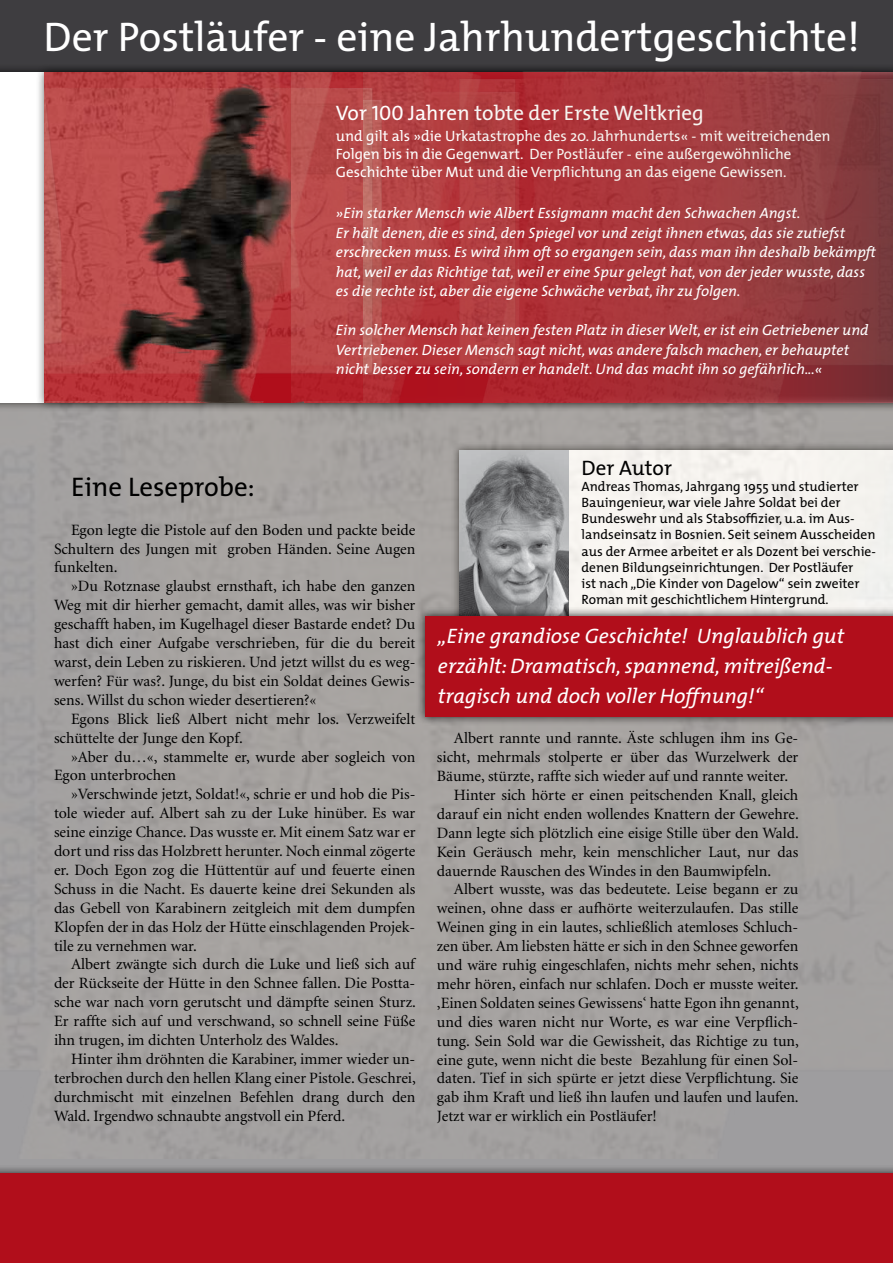
<style>
.page{position:relative;width:893px;height:1263px;background:#3e3d40}
.page>*{position:absolute;margin:0;border:0;box-sizing:border-box;transform-origin:0 0}
.t1{font:41.55px "The Mix";color:#fff}
.t2{font:27px "The Mix";color:#000}
.t3{font:italic 21px/30px "The Mix";color:#fff}
.t4{font:21px "The Mix";color:#fff}
.t5{font:21px "The Mix";color:#000}
.t6{font:15.75px/18.9px "Minion";color:#000;text-align:justify}
.t7{font:italic 15px/19.5px "The Mix";color:#fff}
.t8{font:15px/18px "The Mix";color:#fff}
.t9{font:13.5px/16.2px "The Mix";color:#000}
.s1{font-family:"The Sans Caps"}
</style>
<div class="page">
<div style="left:0;top:72px;width:893px;height:331px;background:#fff"></div>
<div style="left:36px;top:63px;width:857px;height:349px;background:#000;opacity:.6"></div>
<img style="left:45px;top:72px;width:61px;height:331px">
<img style="left:106px;top:72px;width:465px;height:331px">
<img style="left:45px;top:72px;width:17px;height:316px">
<img style="left:426px;top:71px;width:467px;height:331px">
<img style="left:0;top:403px;width:893px;height:756px">
<img style="left:459px;top:451px;width:110px;height:155px">
<div style="left:0;top:1164px;width:893px;height:99px;background:#000;opacity:.75"></div>
<div style="left:0;top:1174px;width:893px;height:89px;background:#b10e1b"></div>
<div style="left:416px;top:606px;width:477px;height:119px;background:#000;opacity:.75"></div>
<div style="left:425px;top:615px;width:468px;height:101px;background:#b10e1b"></div>
<h1 class="t1" style="left:43px;top:2px;width:818px">Der Postläufer - eine Jahrhundertgeschichte!</h1>
<h3 class="t4" style="left:336px;top:95px;width:369px">Vor <span class="s1">100</span> Jahren tobte der Erste Weltkrieg</h3>
<p class="t8" style="left:336px;top:126px;width:496px">und gilt als »die Urkatastrophe des 20. Jahrhunderts« - mit weitreichenden<br>Folgen bis in die Gegenwart. Der Postläufer - eine außergewöhnliche<br>Geschichte über Mut und die Verpflichtung an das eigene Gewissen.</p>
<p class="t7" style="left:336px;top:203px;width:542px">»Ein starker Mensch wie Albert Essigmann macht den Schwachen Angst.<br>Er hält denen, die es sind, den Spiegel vor und zeigt ihnen etwas, das sie zutiefst erschrecken muss. Es wird ihm oft so ergangen sein, dass man ihn deshalb bekämpft hat, weil er das Richtige tat, weil er eine Spur gelegt hat, von der jeder wusste, dass es die rechte ist, aber die eigene Schwäche verbat, ihr zu folgen.</p>
<p class="t7" style="left:336px;top:320px;width:534px">Ein solcher Mensch hat keinen festen Platz in dieser Welt, er ist ein Getriebener und<br>Vertriebener. Dieser Mensch sagt nicht, was andere falsch machen, er behauptet nicht besser zu sein, sondern er handelt. Und das macht ihn so gefährlich...«</p>
<h2 class="t2" style="left:71px;top:464px;width:185px">Eine Leseprobe:</h2>
<p class="t6" style="left:54px;top:521px;width:363px;text-indent:17px">Egon legte die Pistole auf den Boden und packte beide Schultern des Jungen mit groben Händen. Seine Augen funkelten.</p>
<p class="t6" style="left:54px;top:577px;width:363px;text-indent:17px">»Du Rotznase glaubst ernsthaft, ich habe den ganzen Weg mit dir hierher gemacht, damit alles, was wir bisher geschafft haben, im Kugelhagel dieser Bastarde endet? Du hast dich einer Aufgabe verschrieben, für die du bereit warst, dein Leben zu riskieren. Und jetzt willst du es weg&shy;werfen? Für was?. Junge, du bist ein Soldat deines Gewis&shy;sens. Willst du schon wieder desertieren?«</p>
<p class="t6" style="left:54px;top:710px;width:363px;text-indent:17px">Egons Blick ließ Albert nicht mehr los. Verzweifelt schüttelte der Junge den Kopf.</p>
<p class="t6" style="left:54px;top:748px;width:363px;text-indent:17px">»Aber du…«, stammelte er, wurde aber sogleich von<br>Egon unterbrochen</p>
<p class="t6" style="left:54px;top:785px;width:363px;text-indent:17px">»Verschwinde jetzt, Soldat!«, schrie er und hob die Pis&shy;tole wieder auf. Albert sah zu der Luke hinüber. Es war seine einzige Chance. Das wusste er. Mit einem Satz war er dort und riss das Holzbrett herunter. Noch einmal zögerte er. Doch Egon zog die Hüttentür auf und feuerte einen Schuss in die Nacht. Es dauerte keine drei Sekunden als das Gebell von Karabinern zeitgleich mit dem dumpfen Klopfen der in das Holz der Hütte einschlagenden Projek&shy;tile zu vernehmen war.</p>
<p class="t6" style="left:54px;top:955px;width:363px;text-indent:17px">Albert zwängte sich durch die Luke und ließ sich auf der Rückseite der Hütte in den Schnee fallen. Die Postta&shy;sche war nach vorn gerutscht und dämpfte seinen Sturz.<br>Er raffte sich auf und verschwand, so schnell seine Füße ihn trugen, im dichten Unterholz des Waldes.</p>
<p class="t6" style="left:54px;top:1050px;width:363px;text-indent:17px">Hinter ihm dröhnten die Karabiner, immer wieder un&shy;terbrochen durch den hellen Klang einer Pistole. Geschrei, durchmischt mit einzelnen Befehlen drang durch den Wald. Irgendwo schnaubte angstvoll ein Pferd.</p>
<h3 class="t5" style="left:581px;top:450px;width:92px">Der Autor</h3>
<p class="t9" style="left:581px;top:478px;width:296px">Andreas Thomas, Jahrgang 1955 und studierter Bauingenieur, war viele Jahre Soldat bei der Bundeswehr und als Stabsoffizier, u.a. im Aus&shy;landseinsatz in Bosnien. Seit seinem Ausscheiden aus der Armee arbeitet er als Dozent bei verschie&shy;denen Bildungseinrichtungen. Der Postläufer<br>ist nach „Die Kinder von Dagelow“ sein zweiter Roman mit geschichtlichem Hintergrund.</p>
<h3 class="t3" style="left:438px;top:620px;width:408px">„Eine grandiose Geschichte! Unglaublich gut erzählt: Dramatisch, spannend, mitreißend&shy;tragisch und doch voller Hoffnung!“</h3>
<p class="t6" style="left:454px;top:729px;width:346px">Albert rannte und rannte. Äste schlugen ihm ins Ge-</p>
<p class="t6" style="left:437px;top:748px;width:363px">sicht, mehrmals stolperte er über das Wurzelwerk der</p>
<p class="t6" style="left:437px;top:767px;width:353px">Bäume, stürzte, raffte sich wieder auf und rannte weiter.</p>
<p class="t6" style="left:454px;top:786px;width:346px">Hinter sich hörte er einen peitschenden Knall, gleich</p>
<p class="t6" style="left:437px;top:805px;width:363px">darauf ein nicht enden wollendes Knattern der Gewehre.</p>
<p class="t6" style="left:437px;top:824px;width:363px">Dann legte sich plötzlich eine eisige Stille über den Wald.</p>
<p class="t6" style="left:437px;top:843px;width:363px">Kein Geräusch mehr, kein menschlicher Laut, nur das</p>
<p class="t6" style="left:437px;top:862px;width:336px">dauernde Rauschen des Windes in den Baumwipfeln.</p>
<p class="t6" style="left:454px;top:880px;width:346px">Albert wusste, was das bedeutete. Leise begann er zu</p>
<p class="t6" style="left:437px;top:899px;width:363px">weinen, ohne dass er aufhörte weiterzulaufen. Das stille</p>
<p class="t6" style="left:437px;top:918px;width:363px">Weinen ging in ein lautes, schließlich atemloses Schluch-</p>
<p class="t6" style="left:437px;top:937px;width:363px">zen über. Am liebsten hätte er sich in den Schnee geworfen</p>
<p class="t6" style="left:437px;top:956px;width:363px">und wäre ruhig eingeschlafen, nichts mehr sehen, nichts</p>
<p class="t6" style="left:437px;top:975px;width:363px">mehr hören, einfach nur schlafen. Doch er musste weiter.</p>
<p class="t6" style="left:437px;top:994px;width:363px">‚Einen Soldaten seines Gewissens‘ hatte Egon ihn genannt,</p>
<p class="t6" style="left:437px;top:1013px;width:363px">und dies waren nicht nur Worte, es war eine Verpflich-</p>
<p class="t6" style="left:437px;top:1032px;width:363px">tung. Sein Sold war die Gewissheit, das Richtige zu tun,</p>
<p class="t6" style="left:437px;top:1051px;width:363px">eine gute, wenn nicht die beste Bezahlung für einen Sol-</p>
<p class="t6" style="left:437px;top:1069px;width:363px">daten. Tief in sich spürte er jetzt diese Verpflichtung. Sie</p>
<p class="t6" style="left:437px;top:1088px;width:363px">gab ihm Kraft und ließ ihn laufen und laufen und laufen.</p>
<p class="t6" style="left:437px;top:1107px;width:221px">Jetzt war er wirklich ein Postläufer!</p>
</div>
